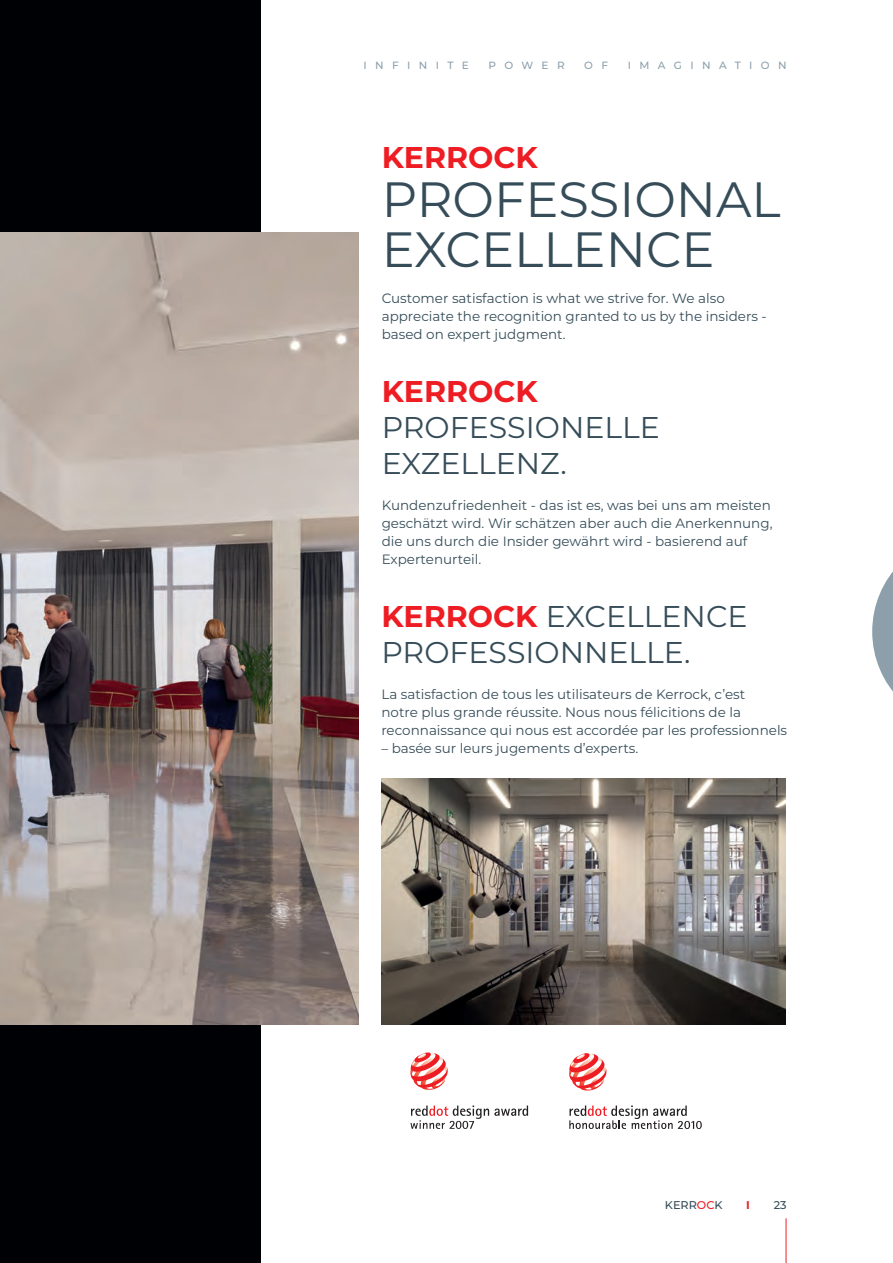
<style>
.page{position:relative;width:893px;height:1263px;background:#fff}
.page>*{position:absolute;margin:0;border:0;box-sizing:border-box;transform-origin:0 0}
.t1{font:49.5px/49.5px "Montserrat";color:#364d59}
.t2{font:30px/36px "Montserrat";color:#364d59}
.t3{font:700 30px "Montserrat";color:#ee1d23}
.t4{font:13.5px/18px "Montserrat";color:#364d59}
.t5{font:500 11.25px "Montserrat";color:#364d59}
.t6{font:700 11.25px "Montserrat";color:#ee1d23}
.t7{font:500 10.5px "Montserrat";letter-spacing:.8em;color:#8c9faa}
.s1{font-weight:700;color:#ee1d23}
.s2{color:#ee1d23}
</style>
<div class="page">
<div style="left:0;top:0;width:260px;height:1263px;background:#000104"></div>
<img style="left:0;top:232px;width:359px;height:792px">
<hr style="left:786px;top:1218px;width:1px;height:45px;background:#ee1d23">
<svg style="left:872px;top:571px;width:21px;height:121px"></svg>
<svg style="left:410px;top:1052px;width:38px;height:38px"></svg>
<svg style="left:410px;top:1105px;width:118px;height:24px"></svg>
<svg style="left:569px;top:1105px;width:133px;height:24px"></svg>
<svg style="left:569px;top:1053px;width:37px;height:37px"></svg>
<img style="left:382px;top:779px;width:404px;height:245px">
<p class="t7" style="left:363px;top:58px;width:107px">INFINITE</p>
<p class="t7" style="left:489px;top:58px;width:78px">POWER</p>
<p class="t7" style="left:584px;top:58px;width:25px">O F</p>
<p class="t7" style="left:628px;top:58px;width:160px">IMAGINATION</p>
<h2 class="t3" style="left:382px;top:135px;width:157px">KERROCK</h2>
<h1 class="t1" style="left:382px;top:173px;width:401px">PROFESSIONAL<br>EXCELLENCE</h1>
<p class="t4" style="left:382px;top:288px;width:387px">Customer satisfaction is what we strive for. We also appreciate the recognition granted to us by the insiders - based on expert judgment.</p>
<h2 class="t3" style="left:382px;top:369px;width:157px">KERROCK</h2>
<h2 class="t2" style="left:382px;top:408px;width:280px">PROFESSIONELLE<br>EXZELLENZ.</h2>
<p class="t4" style="left:382px;top:495px;width:392px">Kundenzufriedenheit - das ist es, was bei uns am meisten geschätzt wird. Wir schätzen aber auch die Anerkennung, die uns durch die Insider gewährt wird - basierend auf Expertenurteil.</p>
<h2 class="t2" style="left:381px;top:597px;width:368px"><span class="s1">KERROCK</span> EXCELLENCE<br>PROFESSIONNELLE.</h2>
<p class="t4" style="left:381px;top:685px;width:407px">La satisfaction de tous les utilisateurs de Kerrock, c’est<br>notre plus grande réussite. Nous nous félicitions de la reconnaissance qui nous est accordée par les professionnels</p>
<p class="t4" style="left:381px;top:739px;width:258px">– basée sur leurs jugements d’experts.</p>
<p class="t5" style="left:665px;top:1197px;width:59px">KERR<span class="s2">OC</span>K</p>
<p class="t6" style="left:746px;top:1197px;width:5px">I</p>
<p class="t5" style="left:774px;top:1197px;width:14px">23</p>
</div>
